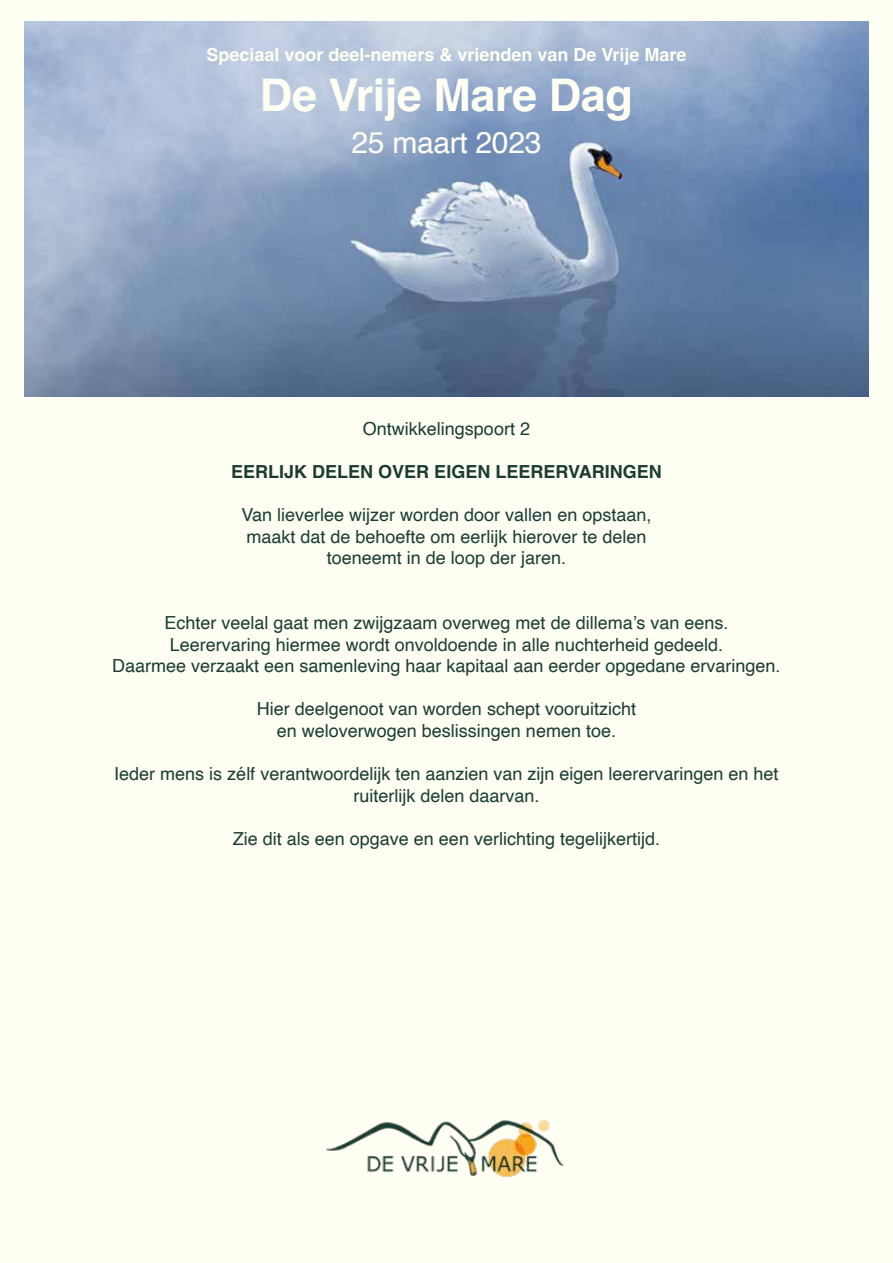
<style>
.page{position:relative;width:893px;height:1263px;background:#fffff4}
.page>*{position:absolute;margin:0;border:0;box-sizing:border-box;transform-origin:0 0}
.t1{font:700 45px "Helvetica";letter-spacing:-.01em;color:#fffff4}
.t2{font:30px "Helvetica";letter-spacing:-.01em;color:#fffff4}
.t3{font:18px/21.6px "Helvetica";color:#1b3c33;text-align:center}
.t4{font:700 18px "Helvetica";color:#fffff4}
.t5{font:700 18px "Helvetica";color:#1b3c33}
</style>
<div class="page">
<img style="left:24px;top:21px;width:844px;height:375px">
<img style="left:326px;top:1120px;width:238px;height:57px">
<p class="t4" style="left:206px;top:44px;width:482px">Speciaal voor deel-nemers &amp; vrienden van De Vrije Mare</p>
<h1 class="t1" style="left:260px;top:68px;width:374px">De Vrije Mare Dag</h1>
<h2 class="t2" style="left:352px;top:120px;width:191px">25 maart 2023</h2>
<p class="t3" style="left:363px;top:418px;width:169px">Ontwikkelingspoort 2</p>
<p class="t5" style="left:231px;top:460px;width:432px">EERLIJK DELEN OVER EIGEN LEERERVARINGEN</p>
<p class="t3" style="left:242px;top:504px;width:411px">Van lieverlee wijzer worden door vallen en opstaan, maakt dat de behoefte om eerlijk hierover te delen toeneemt in de loop der jaren.</p>
<p class="t3" style="left:112px;top:612px;width:670px">Echter veelal gaat men zwijgzaam overweg met de dillema’s van eens.<br>Leerervaring hiermee wordt onvoldoende in alle nuchterheid gedeeld.<br>Daarmee verzaakt een samenleving haar kapitaal aan eerder opgedane ervaringen.</p>
<p class="t3" style="left:257px;top:699px;width:381px">Hier deelgenoot van worden schept vooruitzicht en weloverwogen beslissingen nemen toe.</p>
<p class="t3" style="left:114px;top:763px;width:666px">Ieder mens is zélf verantwoordelijk ten aanzien van zijn eigen leerervaringen en het ruiterlijk delen daarvan.</p>
<p class="t3" style="left:233px;top:828px;width:429px">Zie dit als een opgave en een verlichting tegelijkertijd.</p>
</div>
